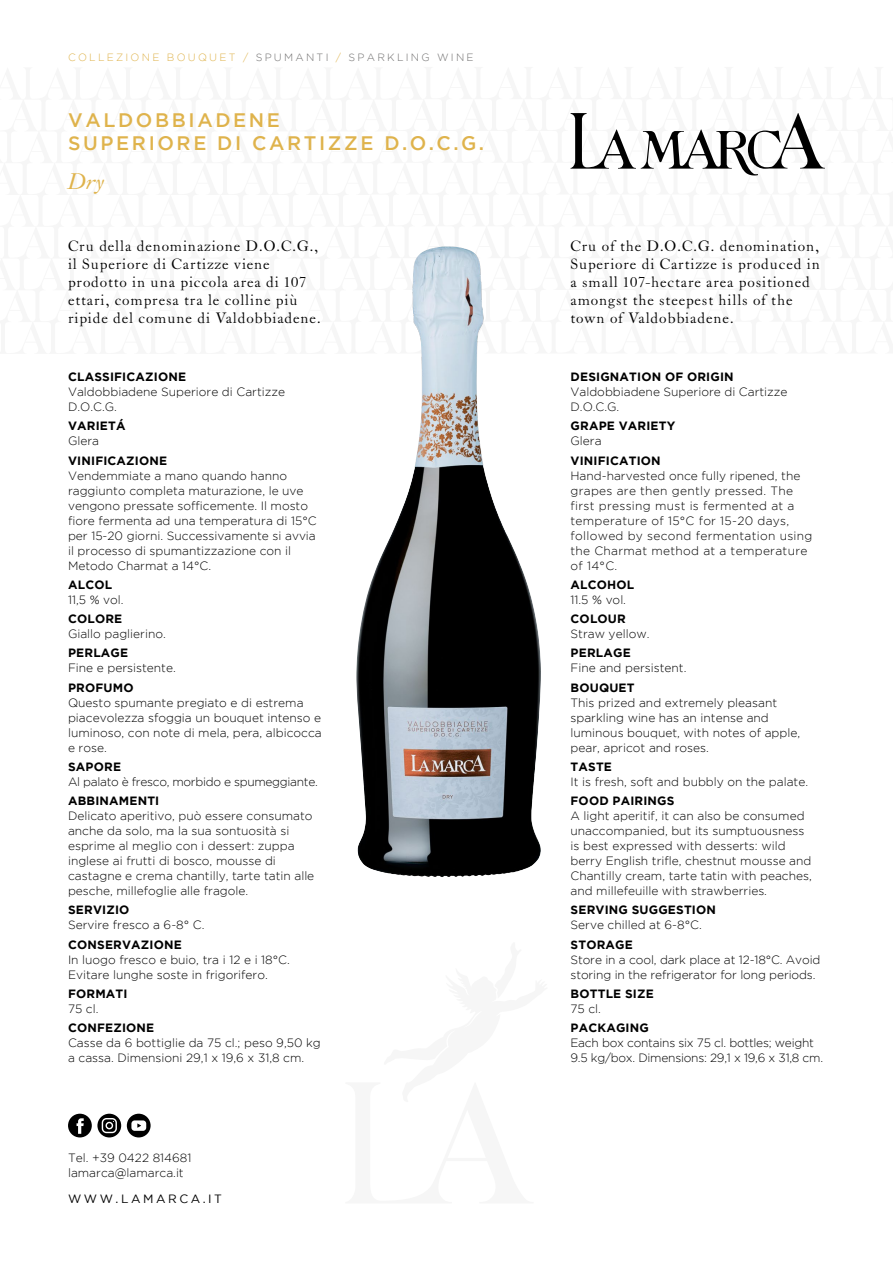
<style>
.page{position:relative;width:893px;height:1263px;background:#fff}
.page>*{position:absolute;margin:0;border:0;box-sizing:border-box;transform-origin:0 0}
.t1{font:italic 22.5px "LTC Caslon Pro";color:#dfb34c}
.t2{font:500 19.5px/23.4px "Gotham";letter-spacing:.135em;color:#dfb34c}
.t3{font:15px/18px "LTC Caslon Pro";letter-spacing:.05em;color:#000}
.t4{font:300 12px/15px "Gotham";color:#000}
.t5{font:700 12px "Gotham";letter-spacing:.015em;color:#000}
.t6{font:300 12px/15px "Gotham";letter-spacing:.025em;color:#000}
.t7{font:300 12px/15px "Gotham";letter-spacing:-.02em;color:#000}
.t8{font:300 12px "Gotham";letter-spacing:-.025em;color:#000}
.t9{font:12px "Gotham";letter-spacing:.215em;color:#000}
.t10{font:300 10.5px "Gotham";letter-spacing:.215em;color:#706f6f}
.s1{color:#dfb34c}
</style>
<div class="page">
<img style="left:356px;top:354px;width:185px;height:523px">
<svg style="left:412px;top:113px;width:413px;height:241px"></svg>
<svg style="left:68px;top:1114px;width:53px;height:23px"></svg>
<svg style="left:127px;top:1114px;width:24px;height:23px"></svg>
<p class="t10" style="left:68px;top:51px;width:407px"><span class="s1">COLLEZIONE BOUQUET /</span> SPUMANTI <span class="s1">/</span> SPARKLING WINE</p>
<h2 class="t2" style="left:68px;top:108px;width:417px">VALDOBBIADENE<br>SUPERIORE DI CARTIZZE D.O.C.G.</h2>
<h1 class="t1" style="left:68px;top:170px;width:38px">Dry</h1>
<p class="t3" style="left:68px;top:237px;width:254px">Cru della denominazione D.O.C.G., il Superiore di Cartizze viene prodotto in una piccola area di 107 ettari, compresa tra le colline più ripide del comune di Valdobbiadene.</p>
<p class="t3" style="left:570px;top:237px;width:251px">Cru of the D.O.C.G. denomination,<br>Superiore di Cartizze is produced in a small 107-hectare area positioned amongst the steepest hills of the town of Valdobbiadene.</p>
<p class="t5" style="left:68px;top:370px;width:119px">CLASSIFICAZIONE</p>
<p class="t4" style="left:68px;top:384px;width:219px">Valdobbiadene Superiore di Cartizze<br>D.O.C.G.</p>
<p class="t5" style="left:68px;top:419px;width:59px">VARIETÁ</p>
<p class="t4" style="left:68px;top:433px;width:33px">Glera</p>
<p class="t5" style="left:68px;top:453px;width:101px">VINIFICAZIONE</p>
<p class="t4" style="left:68px;top:468px;width:250px">Vendemmiate a mano quando hanno raggiunto completa maturazione, le uve vengono pressate sofficemente. Il mosto fiore fermenta ad una temperatura di 15°C per 15-20 giorni. Successivamente si avvia il processo di spumantizzazione con il Metodo Charmat a 14°C.</p>
<p class="t5" style="left:68px;top:578px;width:46px">ALCOL</p>
<p class="t4" style="left:68px;top:592px;width:57px">11,5 % vol.</p>
<p class="t5" style="left:68px;top:612px;width:56px">COLORE</p>
<p class="t4" style="left:68px;top:626px;width:99px">Giallo paglierino.</p>
<p class="t5" style="left:68px;top:646px;width:62px">PERLAGE</p>
<p class="t4" style="left:68px;top:660px;width:109px">Fine e persistente.</p>
<p class="t5" style="left:68px;top:680px;width:67px">PROFUMO</p>
<p class="t4" style="left:68px;top:695px;width:255px">Questo spumante pregiato e di estrema piacevolezza sfoggia un bouquet intenso e luminoso, con note di mela, pera, albicocca e rose.</p>
<p class="t5" style="left:68px;top:760px;width:54px">SAPORE</p>
<p class="t8" style="left:68px;top:775px;width:251px">Al palato è fresco, morbido e spumeggiante.</p>
<p class="t5" style="left:68px;top:794px;width:93px">ABBINAMENTI</p>
<p class="t4" style="left:68px;top:808px;width:248px">Delicato aperitivo, può essere consumato anche da solo, ma la sua sontuosità si esprime al meglio con i dessert: zuppa inglese ai frutti di bosco, mousse di castagne e crema chantilly, tarte tatin alle pesche, millefoglie alle fragole.</p>
<p class="t5" style="left:68px;top:903px;width:63px">SERVIZIO</p>
<p class="t4" style="left:68px;top:917px;width:138px">Servire fresco a 6-8° C.</p>
<p class="t5" style="left:68px;top:937px;width:115px">CONSERVAZIONE</p>
<p class="t4" style="left:68px;top:952px;width:223px">In luogo fresco e buio, tra i 12 e i 18°C.<br>Evitare lunghe soste in frigorifero.</p>
<p class="t5" style="left:68px;top:987px;width:61px">FORMATI</p>
<p class="t4" style="left:68px;top:1001px;width:32px">75 cl.</p>
<p class="t5" style="left:68px;top:1021px;width:88px">CONFEZIONE</p>
<p class="t4" style="left:68px;top:1035px;width:254px">Casse da 6 bottiglie da 75 cl.; peso 9,50 kg a cassa. Dimensioni 29,1 x 19,6 x 31,8 cm.</p>
<p class="t4" style="left:68px;top:1150px;width:125px">Tel. +39 0422 814681 lamarca@lamarca.it</p>
<p class="t9" style="left:68px;top:1192px;width:155px">WWW.LAMARCA.IT</p>
<p class="t5" style="left:571px;top:370px;width:165px">DESIGNATION OF ORIGIN</p>
<p class="t4" style="left:570px;top:384px;width:219px">Valdobbiadene Superiore di Cartizze<br>D.O.C.G.</p>
<p class="t5" style="left:571px;top:419px;width:106px">GRAPE VARIETY</p>
<p class="t4" style="left:570px;top:433px;width:33px">Glera</p>
<p class="t5" style="left:571px;top:453px;width:92px">VINIFICATION</p>
<p class="t6" style="left:570px;top:468px;width:243px">Hand-harvested once fully ripened, the grapes are then gently pressed. The first pressing must is fermented at a temperature of 15°C for 15-20 days, followed by second fermentation using the Charmat method at a temperature of 14°C.</p>
<p class="t5" style="left:571px;top:578px;width:65px">ALCOHOL</p>
<p class="t4" style="left:570px;top:592px;width:57px">11.5 % vol.</p>
<p class="t5" style="left:571px;top:612px;width:57px">COLOUR</p>
<p class="t4" style="left:570px;top:626px;width:80px">Straw yellow.</p>
<p class="t5" style="left:571px;top:646px;width:62px">PERLAGE</p>
<p class="t4" style="left:570px;top:660px;width:117px">Fine and persistent.</p>
<p class="t5" style="left:571px;top:680px;width:66px">BOUQUET</p>
<p class="t4" style="left:570px;top:695px;width:231px">This prized and extremely pleasant sparkling wine has an intense and luminous bouquet, with notes of apple, pear, apricot and roses.</p>
<p class="t5" style="left:571px;top:760px;width:43px">TASTE</p>
<p class="t4" style="left:570px;top:774px;width:239px">It is fresh, soft and bubbly on the palate.</p>
<p class="t5" style="left:571px;top:794px;width:105px">FOOD PAIRINGS</p>
<p class="t4" style="left:570px;top:808px;width:243px">A light aperitif, it can also be consumed unaccompanied, but its sumptuousness is best expressed with desserts: wild berry English trifle, chestnut mousse and Chantilly cream, tarte tatin with peaches, and millefeuille with strawberries.</p>
<p class="t5" style="left:571px;top:903px;width:147px">SERVING SUGGESTION</p>
<p class="t4" style="left:570px;top:917px;width:133px">Serve chilled at 6-8°C.</p>
<p class="t5" style="left:571px;top:937px;width:64px">STORAGE</p>
<p class="t4" style="left:570px;top:952px;width:251px">Store in a cool, dark place at 12-18°C. Avoid storing in the refrigerator for long periods.</p>
<p class="t5" style="left:571px;top:987px;width:85px">BOTTLE SIZE</p>
<p class="t4" style="left:570px;top:1001px;width:32px">75 cl.</p>
<p class="t5" style="left:571px;top:1021px;width:80px">PACKAGING</p>
<p class="t7" style="left:570px;top:1035px;width:254px">Each box contains six 75 cl. bottles; weight<br>9.5 kg/box. Dimensions: 29,1 x 19,6 x 31,8 cm.</p>
</div>
